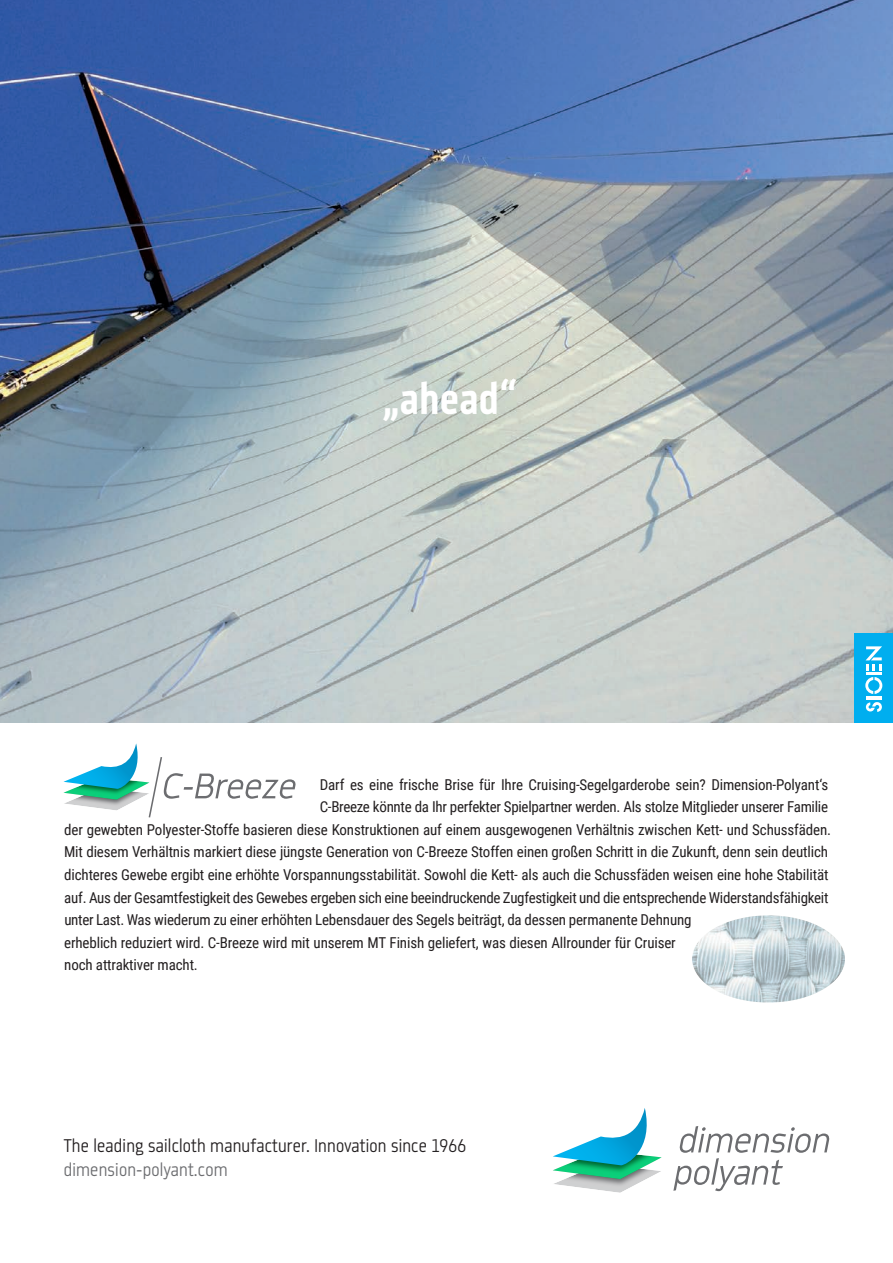
<style>
.page{position:relative;width:893px;height:1263px;background:#fff}
.page>*{position:absolute;margin:0;border:0;box-sizing:border-box;transform-origin:0 0}
.t1{font:700 46.5px "Metroflex Narrow";color:#fff}
.t2{font:300 19.5px "Metroflex Narrow";letter-spacing:.01em;color:#231f20}
.t3{font:300 19.5px "Metroflex Narrow";letter-spacing:.01em;color:#6c6d70}
.t4{font:15px "Roboto Condensed";letter-spacing:-.01em;color:#231f20}
.s1{font-family:"Roboto";font-weight:500}
</style>
<div class="page">
<img style="left:0;top:0;width:893px;height:723px">
<div style="left:855px;top:634px;width:38px;height:89px;background:#00aeef"></div>
<svg style="left:866px;top:702px;width:16px;height:10px"></svg>
<svg style="left:865px;top:677px;width:17px;height:17px"></svg>
<hr style="left:866px;top:696px;width:16px;height:3px;background:#fff">
<hr style="left:866px;top:672px;width:16px;height:3px;background:#fff">
<svg style="left:865px;top:646px;width:17px;height:25px"></svg>
<img style="left:692px;top:915px;width:153px;height:87px">
<svg style="left:63px;top:743px;width:233px;height:75px"></svg>
<svg style="left:673px;top:1126px;width:157px;height:65px"></svg>
<svg style="left:553px;top:1108px;width:109px;height:85px"></svg>
<h1 class="t1" style="left:382px;top:371px;width:136px"><span class="s1">„</span>ahead<span class="s1">“</span></h1>
<p class="t4" style="left:320px;top:774px;width:510px">Darf es eine frische Brise für Ihre Cruising-Segelgarderobe sein? Dimension-Polyant‘s</p>
<p class="t4" style="left:320px;top:797px;width:510px">C-Breeze könnte da Ihr perfekter Spielpartner werden. Als stolze Mitglieder unserer Familie</p>
<p class="t4" style="left:64px;top:819px;width:768px">der gewebten Polyester-Stoffe basieren diese Konstruktionen auf einem ausgewogenen Verhältnis zwischen Kett- und Schussfäden.</p>
<p class="t4" style="left:64px;top:842px;width:765px">Mit diesem Verhältnis markiert diese jüngste Generation von C-Breeze Stoffen einen großen Schritt in die Zukunft, denn sein deutlich</p>
<p class="t4" style="left:64px;top:864px;width:766px">dichteres Gewebe ergibt eine erhöhte Vorspannungsstabilität. Sowohl die Kett- als auch die Schussfäden weisen eine hohe Stabilität</p>
<p class="t4" style="left:64px;top:887px;width:766px">auf. Aus der Gesamtfestigkeit des Gewebes ergeben sich eine beeindruckende Zugfestigkeit und die entsprechende Widerstandsfähigkeit</p>
<p class="t4" style="left:64px;top:909px;width:629px">unter Last. Was wiederum zu einer erhöhten Lebensdauer des Segels beiträgt, da dessen permanente Dehnung</p>
<p class="t4" style="left:64px;top:932px;width:613px">erheblich reduziert wird. C-Breeze wird mit unserem MT Finish geliefert, was diesen Allrounder für Cruiser</p>
<p class="t4" style="left:64px;top:954px;width:135px">noch attraktiver macht.</p>
<h2 class="t2" style="left:64px;top:1134px;width:404px">The leading sailcloth manufacturer. Innovation since 1966</h2>
<h2 class="t3" style="left:64px;top:1158px;width:165px">dimension-polyant.com</h2>
</div>
